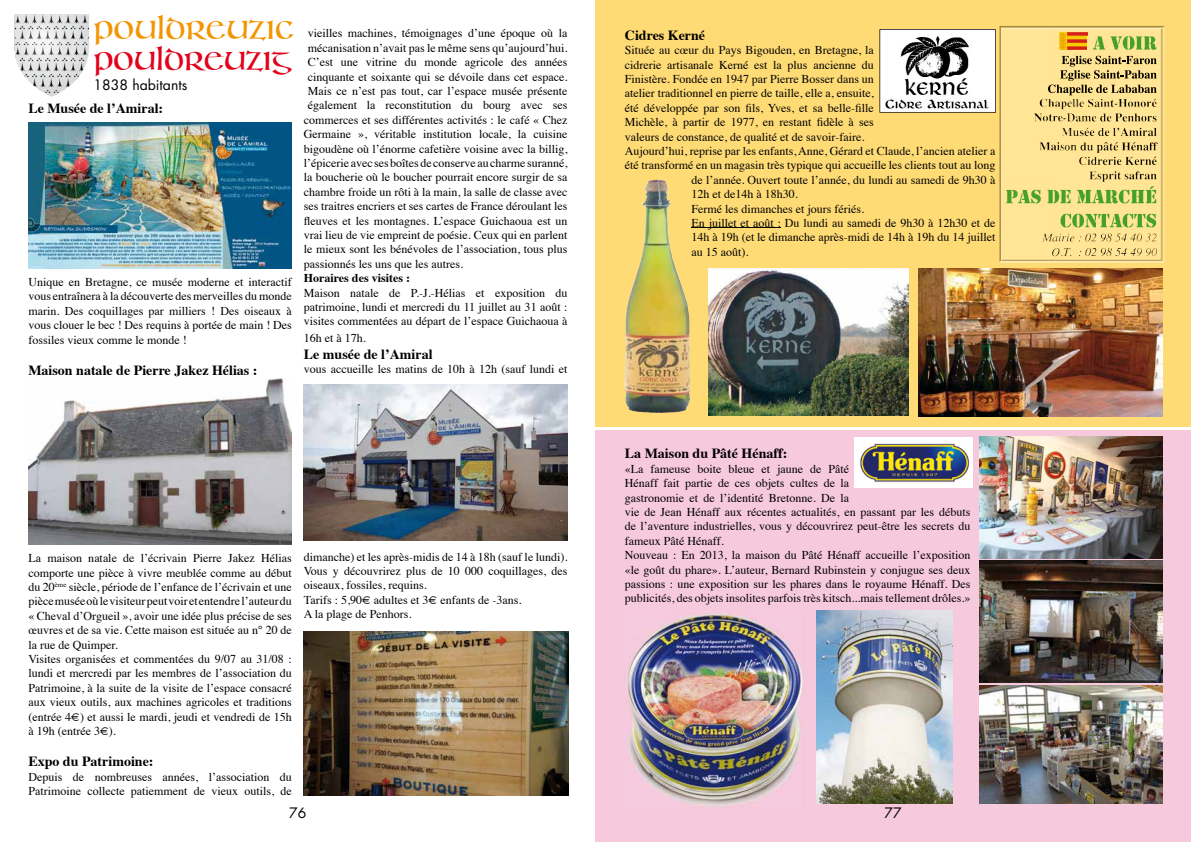
<style>
.page{position:relative;width:1191px;height:842px;background:#fff}
.page>*{position:absolute;margin:0;border:0;box-sizing:border-box;transform-origin:0 0}
.t1{font:36px "Kells";letter-spacing:.01em;color:#f39400}
.t2{font:36px "Kells";color:#e2001a}
.t3{font:700 14px "Times";color:#000}
.t4{font:14px "Futura";color:#000}
.t5{font:12px/14.4px "Times";color:#000}
.t6{font:700 12px "Times";color:#000}
</style>
<div class="page">
<div style="left:595px;top:431px;width:596px;height:411px;background:#f7c9dd"></div>
<div style="left:595px;top:0;width:596px;height:426px;background:#ffdb75"></div>
<img style="left:14px;top:15px;width:73px;height:82px">
<img style="left:999px;top:27px;width:165px;height:235px">
<img style="left:1001px;top:28px;width:161px;height:233px">
<img style="left:1063px;top:102px;width:9px;height:3px">
<img style="left:1063px;top:105px;width:81px;height:16px">
<img style="left:1086px;top:119px;width:65px;height:17px">
<img style="left:1052px;top:133px;width:94px;height:17px">
<img style="left:1001px;top:183px;width:53px;height:78px">
<img style="left:1053px;top:234px;width:32px;height:7px">
<img style="left:1059px;top:32px;width:28px;height:18px">
<img style="left:1087px;top:36px;width:69px;height:14px">
<svg style="left:1048px;top:56px;width:108px;height:39px;background:#c7b272"></svg>
<img style="left:1054px;top:186px;width:102px;height:17px">
<img style="left:1006px;top:186px;width:48px;height:17px">
<img style="left:1060px;top:214px;width:96px;height:13px">
<img style="left:28px;top:122px;width:264px;height:146px">
<img style="left:28px;top:378px;width:264px;height:167px">
<hr style="left:691px;top:228px;width:90px;height:1px;background:#000">
<svg style="left:879px;top:29px;width:117px;height:84px;background:#c2c1c1"></svg>
<img style="left:624px;top:180px;width:32px;height:203px">
<img style="left:708px;top:268px;width:200px;height:147px">
<img style="left:918px;top:268px;width:244px;height:148px">
<img style="left:816px;top:610px;width:136px;height:193px">
<img style="left:304px;top:385px;width:263px;height:155px">
<img style="left:304px;top:631px;width:264px;height:165px">
<img style="left:625px;top:612px;width:179px;height:195px">
<img style="left:855px;top:438px;width:117px;height:49px">
<img style="left:979px;top:437px;width:183px;height:121px">
<img style="left:979px;top:560px;width:183px;height:122px">
<img style="left:979px;top:685px;width:183px;height:118px">
<img style="left:1085px;top:234px;width:71px;height:8px">
<img style="left:1072px;top:99px;width:84px;height:8px">
<img style="left:1034px;top:99px;width:29px;height:23px">
<h1 class="t1" style="left:94px;top:14px;width:203px">pouldreuzic</h1>
<h1 class="t2" style="left:94px;top:45px;width:201px">pouldreuzig</h1>
<p class="t4" style="left:94px;top:76px;width:95px">1838 habitants</p>
<p class="t3" style="left:28px;top:95px;width:136px">Le Musée de l’Amiral:</p>
<p class="t5" style="left:28px;top:274px;width:265px;text-align:justify">Unique en Bretagne, ce musée moderne et interactif vous entraînera à la découverte des merveilles du monde marin. Des coquillages par milliers ! Des oiseaux à vous clouer le bec ! Des requins à portée de main ! Des fossiles vieux comme le monde !</p>
<p class="t3" style="left:28px;top:357px;width:231px">Maison natale de Pierre Jakez Hélias :</p>
<p class="t5" style="left:308px;top:25px;width:261px">vieilles machines, témoignages d’une époque où la</p>
<p class="t5" style="left:308px;top:39px;width:261px">mécanisation n’avait pas le même sens qu’aujourd’hui.</p>
<p class="t5" style="left:308px;top:54px;width:261px">C’est une vitrine du monde agricole des années</p>
<p class="t5" style="left:308px;top:68px;width:261px">cinquante et soixante qui se dévoile dans cet espace.</p>
<p class="t5" style="left:308px;top:83px;width:261px">Mais ce n’est pas tout, car l’espace musée présente</p>
<p class="t5" style="left:308px;top:97px;width:261px">également la reconstitution du bourg avec ses</p>
<p class="t5" style="left:304px;top:111px;width:265px">commerces et ses différentes activités : le café « Chez</p>
<p class="t5" style="left:304px;top:126px;width:265px">Germaine », véritable institution locale, la cuisine</p>
<p class="t5" style="left:304px;top:140px;width:265px">bigoudène où l’énorme cafetière voisine avec la billig,</p>
<p class="t5" style="left:304px;top:155px;width:265px">l’épicerie avec ses boîtes de conserve au charme suranné,</p>
<p class="t5" style="left:304px;top:169px;width:265px">la boucherie où le boucher pourrait encore surgir de sa</p>
<p class="t5" style="left:304px;top:183px;width:265px">chambre froide un rôti à la main, la salle de classe avec</p>
<p class="t5" style="left:304px;top:198px;width:265px">ses traitres encriers et ses cartes de France déroulant les</p>
<p class="t5" style="left:304px;top:212px;width:265px">fleuves et les montagnes. L’espace Guichaoua est un</p>
<p class="t5" style="left:304px;top:227px;width:265px">vrai lieu de vie empreint de poésie. Ceux qui en parlent</p>
<p class="t5" style="left:304px;top:241px;width:265px">le mieux sont les bénévoles de l’association, tous plus</p>
<p class="t5" style="left:304px;top:255px;width:161px">passionnés les uns que les autres.</p>
<p class="t6" style="left:304px;top:267px;width:108px">Horaires des visites :</p>
<p class="t5" style="left:304px;top:284px;width:265px;text-align:justify">Maison natale de P.-J.-Hélias et exposition du patrimoine, lundi et mercredi du 11 juillet au 31 août : visites commentées au départ de l’espace Guichaoua à</p>
<p class="t5" style="left:304px;top:330px;width:63px">16h et à 17h.</p>
<p class="t3" style="left:304px;top:341px;width:130px">Le musée de l’Amiral</p>
<p class="t5" style="left:304px;top:361px;width:265px">vous accueille les matins de 10h à 12h (sauf lundi et</p>
<p class="t5" style="left:28px;top:550px;width:265px">La maison natale de l’écrivain Pierre Jakez Hélias comporte une pièce à vivre meublée comme au début du 20<sup>ème</sup> siècle, période de l’enfance de l’écrivain et une pièce musée où le visiteur peut voir et entendre l’auteur du « Cheval d’Orgueil », avoir une idée plus précise de ses œuvres et de sa vie. Cette maison est située au n° 20 de la rue de Quimper.<br>Visites organisées et commentées du 9/07 au 31/08 : lundi et mercredi par les membres de l’association du Patrimoine, à la suite de la visite de l’espace consacré aux vieux outils, aux machines agricoles et traditions (entrée 4€) et aussi le mardi, jeudi et vendredi de 15h à 19h (entrée 3€).</p>
<p class="t3" style="left:28px;top:748px;width:127px">Expo du Patrimoine:</p>
<p class="t5" style="left:28px;top:768px;width:265px">Depuis de nombreuses années, l’association du<br>Patrimoine collecte patiemment de vieux outils, de</p>
<p class="t5" style="left:304px;top:548px;width:265px">dimanche) et les après-midis de 14 à 18h (sauf le lundi).<br>Vous y découvrirez plus de 10 000 coquillages, des oiseaux, fossiles, requins.<br>Tarifs : 5,90€ adultes et 3€ enfants de -3ans.<br>A la plage de Penhors.</p>
<p class="t4" style="left:289px;top:803px;width:19px">76</p>
<p class="t3" style="left:625px;top:22px;width:82px">Cidres Kerné</p>
<p class="t5" style="left:625px;top:42px;width:250px">Située au cœur du Pays Bigouden, en Bretagne, la</p>
<p class="t5" style="left:625px;top:56px;width:250px">cidrerie artisanale Kerné est la plus ancienne du</p>
<p class="t5" style="left:625px;top:71px;width:250px">Finistère. Fondée en 1947 par Pierre Bosser dans un</p>
<p class="t5" style="left:625px;top:85px;width:250px">atelier traditionnel en pierre de taille, elle a, ensuite,</p>
<p class="t5" style="left:625px;top:100px;width:250px">été développée par son fils, Yves, et sa belle-fille</p>
<p class="t5" style="left:625px;top:114px;width:250px">Michèle, à partir de 1977, en restant fidèle à ses</p>
<p class="t5" style="left:625px;top:128px;width:241px">valeurs de constance, de qualité et de savoir-faire.</p>
<p class="t5" style="left:625px;top:143px;width:372px">Aujourd’hui, reprise par les enfants, Anne, Gérard et Claude, l’ancien atelier a</p>
<p class="t5" style="left:625px;top:157px;width:372px">été transformé en un magasin très typique qui accueille les clients tout au long</p>
<p class="t5" style="left:691px;top:172px;width:305px">de l’année. Ouvert toute l’année, du lundi au samedi de 9h30 à</p>
<p class="t5" style="left:691px;top:186px;width:108px">12h et de14h à 18h30.</p>
<p class="t5" style="left:691px;top:200px;width:174px">Fermé les dimanches et jours fériés.</p>
<p class="t5" style="left:691px;top:215px;width:305px">En juillet et août : Du lundi au samedi de 9h30 à 12h30 et de</p>
<p class="t5" style="left:691px;top:229px;width:305px">14h à 19h (et le dimanche après-midi de 14h à 19h du 14 juillet</p>
<p class="t5" style="left:691px;top:244px;width:58px">au 15 août).</p>
<p class="t3" style="left:625px;top:440px;width:164px">La Maison du Pâté Hénaff:</p>
<p class="t5" style="left:625px;top:461px;width:347px">«La fameuse boite bleue et jaune de Pâté<br>Hénaff fait partie de ces objets cultes de la<br>gastronomie et de l’identité Bretonne. De la<br>vie de Jean Hénaff aux récentes actualités, en passant par les débuts de l’aventure industrielles, vous y découvrirez peut-être les secrets du fameux Pâté Hénaff.<br>Nouveau : En 2013, la maison du Pâté Hénaff accueille l’exposition «le goût du phare». L’auteur, Bernard Rubinstein y conjugue ses deux passions : une exposition sur les phares dans le royaume Hénaff. Des publicités, des objets insolites parfois très kitsch...mais tellement drôles.»</p>
<p class="t4" style="left:884px;top:803px;width:19px">77</p>
</div>
